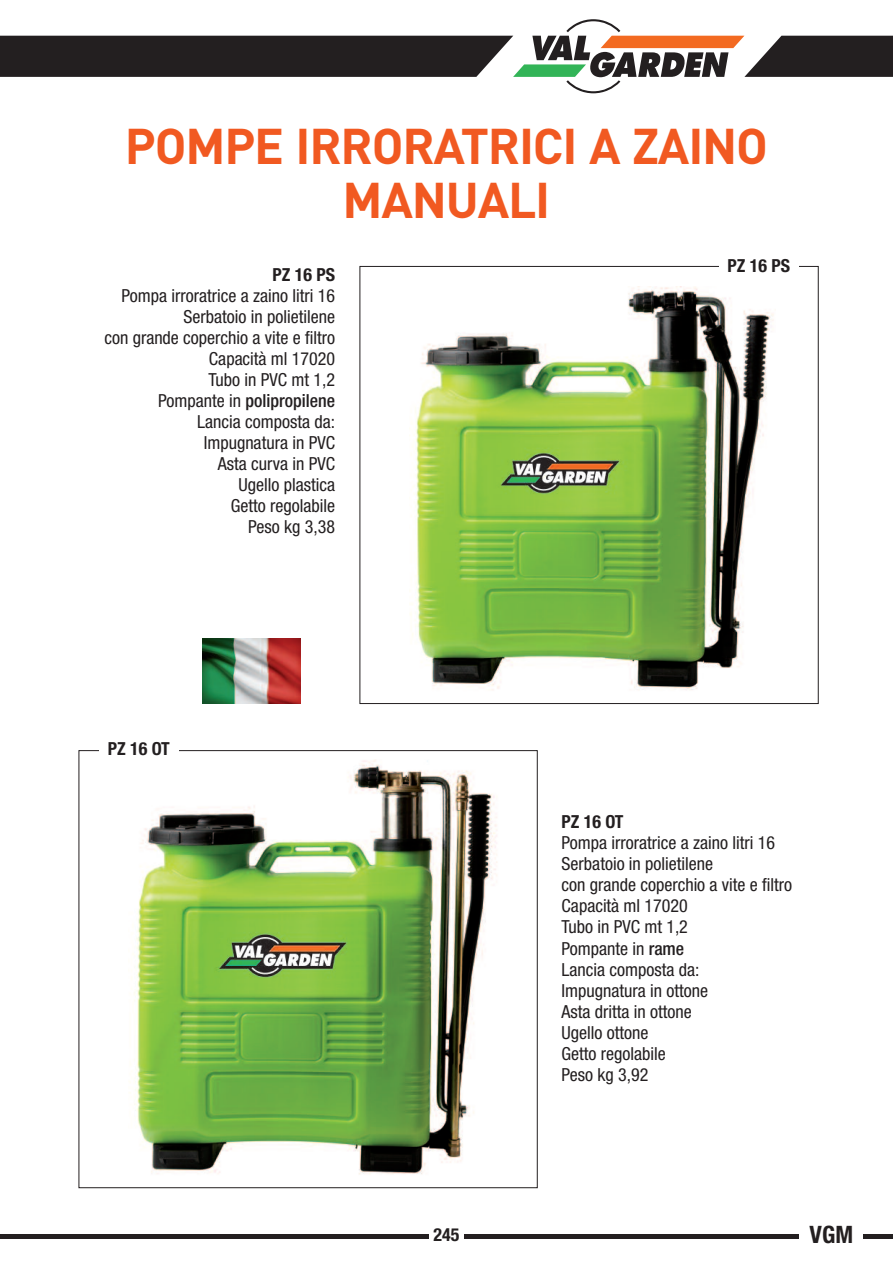
<style>
.page{position:relative;width:893px;height:1263px;background:#fff}
.page>*{position:absolute;margin:0;border:0;box-sizing:border-box;transform-origin:0 0}
.t1{font:700 49.5px/54px "DIN";letter-spacing:-.025em;color:#f15921;text-align:center}
.t2{font:700 condensed 24px "Helvetica Neue";color:#231f20}
.t3{font:condensed 18px/21px "Helvetica Neue";color:#231f20}
.t4{font:700 condensed 18px "Helvetica Neue";color:#231f20}
.s1{font-weight:500}
</style>
<div class="page">
<hr style="left:0;top:1234px;width:893px;height:4px;background:#231f20">
<svg style="left:0;top:19px;width:893px;height:74px"></svg>
<div style="left:429px;top:1226px;width:34px;height:29px;background:#fff"></div>
<div style="left:799px;top:1226px;width:64px;height:22px;background:#fff"></div>
<img style="left:409px;top:287px;width:365px;height:403px">
<img style="left:131px;top:759px;width:366px;height:416px">
<div style="left:99px;top:740px;width:80px;height:21px;background:#fff"></div>
<img style="left:202px;top:638px;width:99px;height:66px">
<h1 class="t1" style="left:125px;top:120px;width:645px">POMPE IRRORATRICI A ZAINO<br>MANUALI</h1>
<p class="t4" style="left:272px;top:268px;width:64px">PZ 16 PS</p>
<p class="t3" style="left:104px;top:287px;width:232px;text-align:right">Pompa irroratrice a zaino litri 16<br>Serbatoio in polietilene<br>con grande coperchio a vite e filtro<br>Capacità ml 17020<br>Tubo in PVC mt 1,2<br>Pompante in <span class="s1">polipropilene<br></span>Lancia composta da:<br>Impugnatura in PVC<br>Asta curva in PVC<br>Ugello plastica<br>Getto regolabile<br>Peso kg 3,38</p>
<p class="t4" style="left:108px;top:742px;width:64px">PZ 16 OT</p>
<p class="t4" style="left:728px;top:259px;width:64px">PZ 16 PS</p>
<p class="t4" style="left:562px;top:816px;width:64px">PZ 16 OT</p>
<p class="t3" style="left:561px;top:834px;width:232px">Pompa irroratrice a zaino litri 16<br>Serbatoio in polietilene<br>con grande coperchio a vite e filtro<br>Capacità ml 17020<br>Tubo in PVC mt 1,2<br>Pompante in <span class="s1">rame<br></span>Lancia composta da:<br>Impugnatura in ottone<br>Asta dritta in ottone<br>Ugello ottone<br>Getto regolabile<br>Peso kg 3,92</p>
<p class="t4" style="left:434px;top:1228px;width:27px">245</p>
<h2 class="t2" style="left:810px;top:1226px;width:45px">VGM</h2>
</div>
